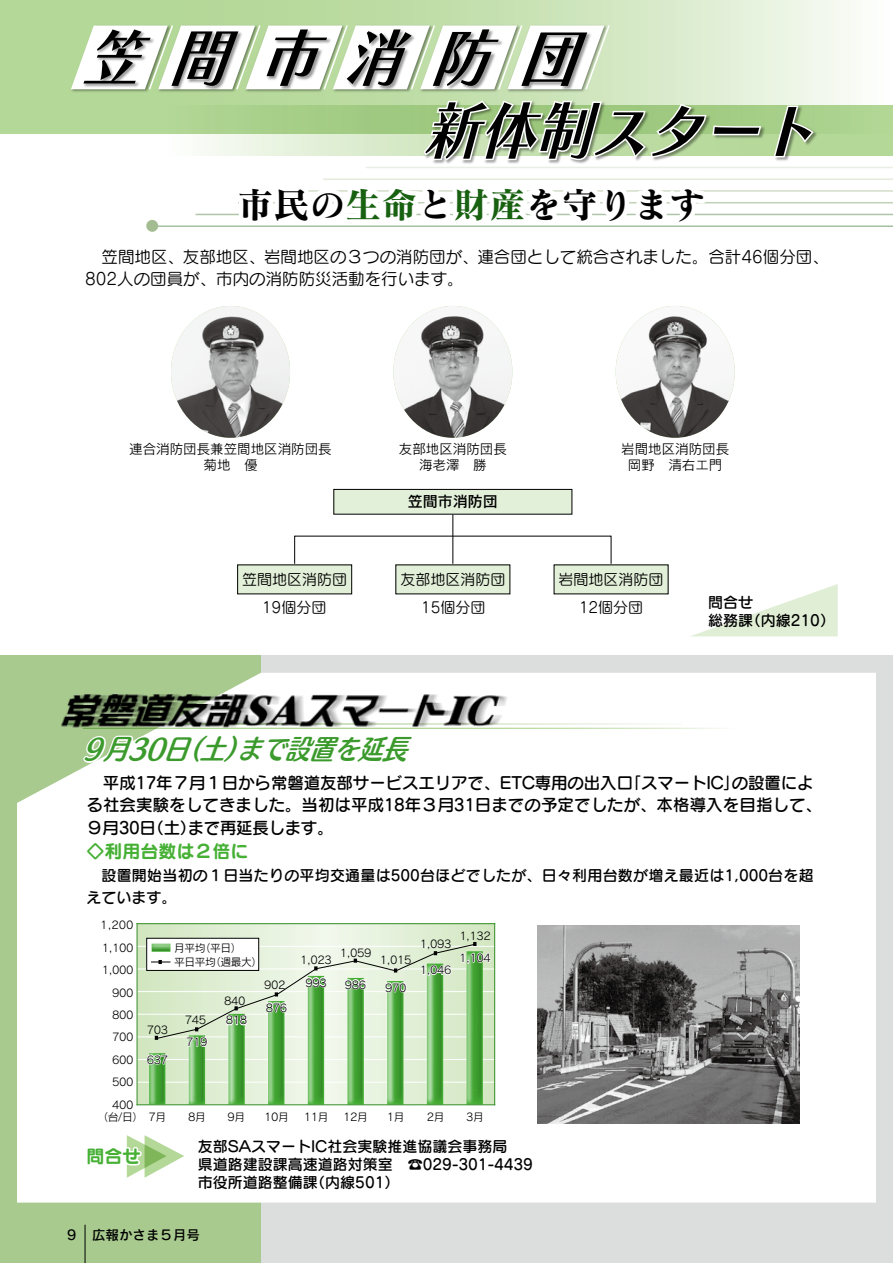
<style>
.page{position:relative;width:893px;height:1263px;background:#fff}
.page>*{position:absolute;margin:0;border:0;box-sizing:border-box;transform-origin:0 0}
.t1{font:italic 62.7px/72.8px "Chiaro Std B";color:#000;scale:.91 1}
.t2{font:36px "Matisse Pro B";color:#000}
.t3{font:italic 27px "Humming Std B";color:#3b9a2c;scale:.9 1}
.t4{font:18px "Seurat Pro B";color:#46b035}
.t5{font:16.5px/22.5px "Seurat Pro DB";letter-spacing:-.005em;color:#000}
.t6{font:16.5px/22.5px "Seurat Pro M";color:#000}
.t7{font:15px/18px "Seurat Pro DB";color:#000}
.t8{font:15px "Seurat Pro M";color:#000}
.t9{font:15px "Rodin Pro DB";color:#000}
.t10{font:13.5px/16.5px "Rodin Pro M";color:#000;text-align:center}
.t11{font:13.5px "Rodin Pro DB";color:#000}
.t12{font:10.8px/22.5px "Rodin Pro M";letter-spacing:-.04em;color:#000;text-align:right}
.s1{color:#186111}
</style>
<div class="page">
<svg style="left:0;top:0;width:853px;height:133px;background:#cbe3b7"></svg>
<div style="left:164px;top:105px;width:729px;height:50px;background:#b2d795"></div>
<hr style="left:196px;top:214px;width:697px;height:1px;background:#336e23">
<hr style="left:238px;top:202px;width:655px;height:1px;background:#618b4b">
<hr style="left:281px;top:190px;width:612px;height:2px;background:#8dab78">
<hr style="left:323px;top:178px;width:570px;height:2px;background:#baccac">
<hr style="left:366px;top:167px;width:527px;height:1px;background:#e9efe4">
<div style="left:0;top:656px;width:893px;height:607px;background:#dcdddd"></div>
<div style="left:0;top:656px;width:261px;height:607px;background:#a8ca8e"></div>
<div style="left:17px;top:673px;width:859px;height:529px;background:#fff"></div>
<svg style="left:692px;top:584px;width:146px;height:52px"></svg>
<div style="left:69px;top:23px;width:103px;height:71px;background:#b4d897"></div>
<div style="left:423px;top:100px;width:395px;height:66px;background:#000;opacity:.4"></div>
<svg style="left:771px;top:104px;width:45px;height:55px"></svg>
<svg style="left:71px;top:24px;width:692px;height:337px"></svg>
<hr style="left:153px;top:225px;width:740px;height:2px;background:#186111">
<div style="left:146px;top:220px;width:12px;height:12px;background:#a4bc92;border-radius:50%"></div>
<img style="left:171px;top:306px;width:119px;height:132px;border-radius:50%">
<div style="left:81px;top:741px;width:335px;height:35px;background:#fff"></div>
<hr style="left:62px;top:724px;width:620px;height:1px;background:#fff">
<hr style="left:83px;top:728px;width:671px;height:1px;background:#fff">
<img style="left:538px;top:925px;width:261px;height:199px">
<hr style="left:137px;top:923px;width:358px;height:1px;background:#348d27">
<div style="left:95px;top:1002px;width:39px;height:131px;background:#fff"></div>
<img style="left:95px;top:908px;width:131px;height:94px">
<img style="left:134px;top:981px;width:40px;height:152px">
<img style="left:174px;top:1105px;width:40px;height:28px">
<img style="left:214px;top:1105px;width:40px;height:28px">
<img style="left:254px;top:922px;width:114px;height:211px">
<img style="left:294px;top:925px;width:78px;height:208px">
<img style="left:332px;top:928px;width:40px;height:205px">
<img style="left:372px;top:910px;width:40px;height:223px">
<img style="left:412px;top:908px;width:92px;height:225px">
<hr style="left:137px;top:1104px;width:358px;height:1px;background:#348d27">
<hr style="left:137px;top:924px;width:1px;height:181px;background:#348d27">
<svg style="left:146px;top:942px;width:346px;height:162px;background:#bddcb3"></svg>
<svg style="left:85px;top:1135px;width:99px;height:43px"></svg>
<img style="left:393px;top:306px;width:119px;height:132px;border-radius:50%">
<img style="left:616px;top:306px;width:119px;height:132px;border-radius:50%">
<div style="left:334px;top:489px;width:238px;height:25px;background:#e3f0d9"></div>
<div style="left:333px;top:489px;width:239px;height:25px;border:1px solid #000"></div>
<div style="left:238px;top:565px;width:114px;height:29px;background:#e3f0d9"></div>
<div style="left:396px;top:565px;width:114px;height:29px;background:#e3f0d9"></div>
<div style="left:554px;top:565px;width:114px;height:29px;background:#e3f0d9"></div>
<hr style="left:452px;top:514px;width:1px;height:50px;background:#000">
<img style="left:56px;top:680px;width:510px;height:61px">
<hr style="left:85px;top:1225px;width:1px;height:38px;background:#000">
<h1 class="t1" style="left:422px;top:21px;width:455px;text-indent:-341px">笠間市消防団<br>新体制スタート</h1>
<h2 class="t2" style="left:237px;top:181px;width:469px">市民の<span class="s1">生命</span>と<span class="s1">財産</span>を守ります</h2>
<h3 class="t6" style="left:85px;top:245px;width:745px;text-indent:16px">笠間地区、友部地区、岩間地区の３つの消防団が、連合団として統合されました。合計46個分団、<br>802人の団員が、市内の消防防災活動を行います。</h3>
<p class="t10" style="left:129px;top:440px;width:204px">連合消防団長兼笠間地区消防団長菊地　優</p>
<p class="t10" style="left:399px;top:440px;width:109px">友部地区消防団長海老澤　勝</p>
<p class="t10" style="left:621px;top:440px;width:109px">岩間地区消防団長岡野　清右エ門</p>
<h3 class="t9" style="left:408px;top:492px;width:91px">笠間市消防団</h3>
<h3 class="t8" style="left:242px;top:569px;width:106px">笠間地区消防団</h3>
<h3 class="t8" style="left:400px;top:569px;width:106px">友部地区消防団</h3>
<h3 class="t8" style="left:559px;top:569px;width:106px">岩間地区消防団</h3>
<h3 class="t8" style="left:262px;top:598px;width:66px">19個分団</h3>
<h3 class="t8" style="left:421px;top:598px;width:66px">15個分団</h3>
<h3 class="t8" style="left:579px;top:598px;width:66px">12個分団</h3>
<h3 class="t7" style="left:708px;top:593px;width:128px">問合せ<br>総務課（内線210）</h3>
<h3 class="t3" style="left:79px;top:729px;width:381px">９月30日（土）まで設置を延長</h3>
<h3 class="t5" style="left:86px;top:771px;width:737px;text-indent:17px">平成17年７月１日から常磐道友部サービスエリアで、ETC専用の出入口｢スマートIC｣の設置による社会実験をしてきました。当初は平成18年３月31日までの予定でしたが、本格導入を目指して、<br>９月30日（土）まで再延長します。</h3>
<h3 class="t4" style="left:86px;top:838px;width:164px">◇利用台数は２倍に</h3>
<h3 class="t7" style="left:86px;top:863px;width:729px;line-height:22.5px;text-indent:15px">設置開始当初の１日当たりの平均交通量は500台ほどでしたが、日々利用台数が増え最近は1,000台を超えています。</h3>
<p class="t12" style="left:100px;top:913px;width:35px">1,200<br>1,100<br>1,000<br>900<br>800<br>700<br>600<br>500<br>400</p>
<p class="t12" style="left:97px;top:1105px;width:70px">（台/日） 7月</p>
<p class="t12" style="left:188px;top:1105px;width:19px">8月</p>
<p class="t12" style="left:227px;top:1105px;width:19px">9月</p>
<p class="t12" style="left:264px;top:1105px;width:26px">10月</p>
<p class="t12" style="left:304px;top:1105px;width:26px">11月</p>
<p class="t12" style="left:343px;top:1105px;width:26px">12月</p>
<p class="t12" style="left:387px;top:1105px;width:19px">1月</p>
<p class="t12" style="left:427px;top:1105px;width:19px">2月</p>
<p class="t12" style="left:466px;top:1105px;width:19px">3月</p>
<p class="t12" style="left:459px;top:925px;width:33px">1,132</p>
<p class="t12" style="left:420px;top:932px;width:33px">1,093</p>
<p class="t12" style="left:174px;top:936px;width:69px">月平均（平日）</p>
<p class="t12" style="left:340px;top:942px;width:33px">1,059</p>
<p class="t12" style="left:459px;top:946px;width:33px">1,104</p>
<p class="t12" style="left:300px;top:949px;width:33px">1,023</p>
<p class="t12" style="left:380px;top:949px;width:33px">1,015</p>
<p class="t12" style="left:174px;top:950px;width:90px">平日平均（週最大）</p>
<p class="t12" style="left:420px;top:958px;width:33px">1,046</p>
<p class="t12" style="left:305px;top:971px;width:23px">993</p>
<p class="t12" style="left:345px;top:973px;width:23px">986</p>
<p class="t12" style="left:385px;top:976px;width:23px">970</p>
<p class="t12" style="left:264px;top:973px;width:23px">902</p>
<p class="t12" style="left:224px;top:989px;width:23px">840</p>
<p class="t12" style="left:266px;top:996px;width:23px">876</p>
<p class="t12" style="left:185px;top:1008px;width:23px">745</p>
<p class="t12" style="left:226px;top:1009px;width:23px">818</p>
<p class="t12" style="left:147px;top:1018px;width:23px">703</p>
<p class="t12" style="left:186px;top:1030px;width:23px">719</p>
<p class="t12" style="left:147px;top:1048px;width:23px">637</p>
<h3 class="t4" style="left:86px;top:1144px;width:56px">問合せ</h3>
<h3 class="t7" style="left:198px;top:1137px;width:337px">友部SAスマートIC社会実験推進協議会事務局<br>県道路建設課高速道路対策室　☎029-301-4439市役所道路整備課（内線501）</h3>
<p class="t11" style="left:92px;top:1226px;width:110px">広報かさま５月号</p>
</div>
